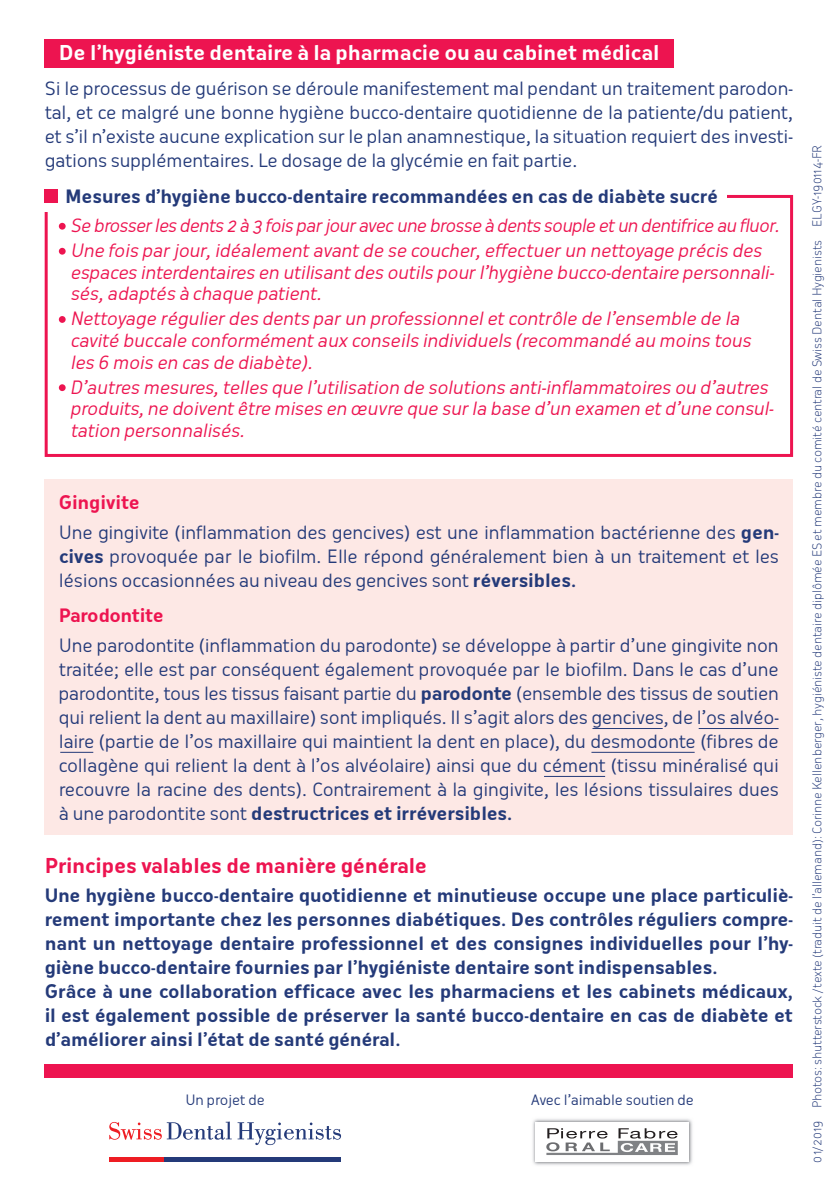
<style>
.page{position:relative;width:839px;height:1191px;background:#fff}
.page>*{position:absolute;margin:0;border:0;box-sizing:border-box;transform-origin:0 0}
.t1{font:700 20px "Oceania";letter-spacing:-.01em;color:#fff}
.t2{font:700 20px "Oceania";letter-spacing:-.01em;color:#ed1450}
.t3{font:18px/24px "Oceania";letter-spacing:-.015em;color:#243a79;text-align:justify}
.t4{font:italic 18px/21.6px "Oceania";color:#ed1450}
.t5{font:700 18px/24px "Oceania";letter-spacing:-.01em;color:#243a79}
.t6{font:700 18px "Oceania";letter-spacing:-.025em;color:#ed1450}
.t7{font:14px "Oceania";letter-spacing:-.02em;color:#243a79}
.t8{font:300 12px "Oceania";letter-spacing:-.02em;color:#243a79}
.s1{font-weight:700;color:#ed1450}
.s2{font-weight:700}
</style>
<div class="page">
<div style="left:45px;top:39px;width:629px;height:28px;background:#ed1450"></div>
<img style="left:532px;top:1119px;width:161px;height:46px">
<div style="left:536px;top:1122px;width:153px;height:39px;background:#fff"></div>
<svg style="left:546px;top:1128px;width:132px;height:27px"></svg>
<hr style="left:109px;top:1157px;width:55px;height:4px;background:#ee1d23">
<svg style="left:109px;top:1121px;width:123px;height:18px"></svg>
<svg style="left:238px;top:1122px;width:103px;height:23px"></svg>
<hr style="left:164px;top:1157px;width:177px;height:4px;background:#243a79">
<div style="left:45px;top:1063px;width:748px;height:14px;background:#ed1450"></div>
<div style="left:45px;top:480px;width:748px;height:355px;background:#fde8e5"></div>
<div style="left:45px;top:195px;width:748px;height:262px;border:3px solid #ed1450"></div>
<div style="left:20px;top:181px;width:706px;height:31px;background:#fff"></div>
<div style="left:45px;top:189px;width:13px;height:14px;background:#ed1450"></div>
<div style="left:59px;top:223px;width:7px;height:7px;background:#ed1450;border-radius:50%"></div>
<div style="left:59px;top:248px;width:7px;height:7px;background:#ed1450;border-radius:50%"></div>
<div style="left:59px;top:316px;width:7px;height:7px;background:#ed1450;border-radius:50%"></div>
<div style="left:59px;top:384px;width:7px;height:7px;background:#ed1450;border-radius:50%"></div>
<hr style="left:592px;top:728px;width:71px;height:1px;background:#243a79">
<hr style="left:699px;top:728px;width:80px;height:1px;background:#243a79">
<hr style="left:60px;top:752px;width:33px;height:1px;background:#243a79">
<hr style="left:591px;top:752px;width:104px;height:1px;background:#243a79">
<hr style="left:544px;top:776px;width:61px;height:1px;background:#243a79">
<p class="t1" style="left:59px;top:41px;width:602px">De l’hygiéniste dentaire à la pharmacie ou au cabinet médical</p>
<p class="t3" style="left:45px;top:77px;width:750px">Si le processus de guérison se déroule manifestement mal pendant un traitement parodon&shy;tal, et ce malgré une bonne hygiène bucco-dentaire quotidienne de la patiente/du patient, et s’il n’existe aucune explication sur le plan anamnestique, la situation requiert des investi&shy;gations supplémentaires. Le dosage de la glycémie en fait partie.</p>
<p class="t5" style="left:66px;top:184px;width:654px">Mesures d’hygiène bucco-dentaire recommandées en cas de diabète sucré</p>
<p class="t4" style="left:70px;top:213px;width:714px;line-height:25px">Se brosserles dents 2 à 3 fois parjouravec une brosse à dents souple etun dentifrice au fluor.<br>Une fois par jour,idéalement avant de se coucher,effectuer un nettoyage précis des</p>
<p class="t4" style="left:70px;top:261px;width:709px">espaces interdentaires en utilisant des outils pour l’hygiène bucco-dentaire personnali&shy;sés,adaptés à chaque patient.</p>
<p class="t4" style="left:70px;top:308px;width:686px">Nettoyage régulier des dents par un professionnelet contrôle de l’ensemble de la cavité buccale conformément aux conseils individuels (recommandé au moins tous les 6 mois en cas de diabète).</p>
<p class="t4" style="left:70px;top:376px;width:708px">D’autres mesures,telles que l’utilisation de solutions anti-inflammatoires ou d’autres produits,ne doivent être mises en œuvre que sur la base d’un examen et d’une consul&shy;tation personnalisés.</p>
<p class="t3" style="left:59px;top:488px;width:722px;line-height:29.6px"><span class="s1">Gingivite<br></span>Une gingivite (inflammation des gencives) est une inflammation bactérienne des <span class="s2">gen-</span></p>
<p class="t3" style="left:59px;top:544px;width:721px"><span class="s2">cives</span> provoquée par le biofilm. Elle répond généralement bien à un traitement et les lésions occasionnées au niveau des gencives sont <span class="s2">réversibles.</span></p>
<p class="t6" style="left:59px;top:605px;width:106px">Parodontite</p>
<p class="t3" style="left:59px;top:633px;width:722px">Une parodontite (inflammation du parodonte) se développe à partir d’une gingivite non traitée; elle est par conséquent également provoquée par le biofilm. Dans le cas d’une parodontite, tous les tissus faisant partie du <span class="s2">parodonte</span> (ensemble des tissus de soutien qui relient la dent au maxillaire) sont impliqués. Il s’agit alors des gencives, de l’os alvéo&shy;laire (partie de l’os maxillaire qui maintient la dent en place), du desmodonte (fibres de collagène qui relient la dent à l’os alvéolaire) ainsi que du cément (tissu minéralisé qui recouvre la racine des dents). Contrairement à la gingivite, les lésions tissulaires dues à une parodontite sont <span class="s2">destructrices et irréversibles.</span></p>
<p class="t2" style="left:45px;top:853px;width:384px">Principes valables de manière générale</p>
<p class="t5" style="left:45px;top:884px;width:750px">Une hygiène bucco-dentaire quotidienne et minutieuse occupe une place particuliè&shy;rement importante chez les personnes diabétiques. Des contrôles réguliers compre&shy;nant un nettoyage dentaire professionnel et des consignes individuelles pour l’hy&shy;giène bucco-dentaire fournies par l’hygiéniste dentaire sont indispensables.<br>Grâce à une collaboration efficace avec les pharmaciens et les cabinets médicaux, il est également possible de préserver la santé bucco-dentaire en cas de diabète et d’améliorer ainsi l’état de santé général.</p>
<p class="t7" style="left:186px;top:1091px;width:81px">Un projet de</p>
<p class="t7" style="left:531px;top:1091px;width:164px">Avec l’aimable soutien de</p>
<p class="t8" style="left:810px;top:1108px;width:964px;rotate:-90deg">Photos: shutterstock / texte (traduit de l’allemand): Corinne Kellenberger, hygiéniste dentaire diplômée ES et membre du comité central de Swiss Dental Hygienists ELGY-190114-FR</p>
<p class="t8" style="left:810px;top:1162px;width:44px;rotate:-90deg">01/2019</p>
</div>
